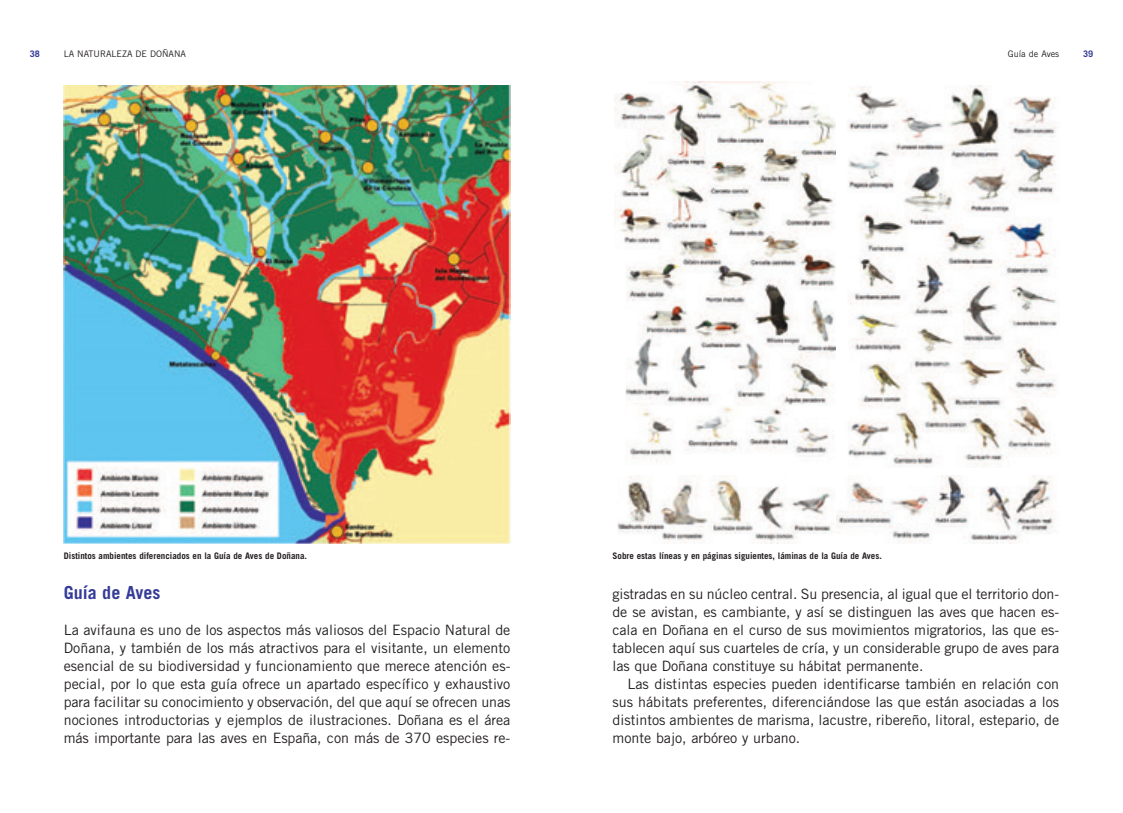
<style>
.page{position:relative;width:1123px;height:813px;background:#fff}
.page>*{position:absolute;margin:0;border:0;box-sizing:border-box;transform-origin:0 0}
.t1{font:700 18px "Trade Gothic";color:#353b97}
.t2{font:14.25px/18px "Trade Gothic";letter-spacing:-.005em;color:#231f20;text-align:justify}
.t3{font:700 9px "Trade Gothic";color:#231f20}
.t4{font:9px "Trade Gothic";color:#231f20}
.t5{font:700 9px "Trade Gothic";color:#353b97}
</style>
<div class="page">
<img style="left:64px;top:85px;width:446px;height:458px">
<img style="left:615px;top:81px;width:221px;height:382px">
<img style="left:618px;top:475px;width:216px;height:68px">
<svg style="left:836px;top:475px;width:218px;height:68px"></svg>
<img style="left:848px;top:85px;width:209px;height:382px">
<p class="t5" style="left:30px;top:50px;width:12px">38</p>
<p class="t4" style="left:64px;top:50px;width:124px">LA NATURALEZA DE DOÑANA</p>
<p class="t4" style="left:1007px;top:50px;width:53px">Guía de Aves</p>
<p class="t5" style="left:1083px;top:50px;width:12px">39</p>
<p class="t3" style="left:64px;top:552px;width:245px">Distintos ambientes diferenciados en la Guía de Aves de Doñana.</p>
<p class="t3" style="left:612px;top:552px;width:271px">Sobre estas líneas y en páginas siguientes, láminas de la Guía de Aves.</p>
<p class="t1" style="left:64px;top:586px;width:98px">Guía de Aves</p>
<p class="t2" style="left:64px;top:622px;width:448px">La avifauna es uno de los aspectos más valiosos del Espacio Natural de Doñana, y también de los más atractivos para el visitante, un elemento esencial de su biodiversidad y funcionamiento que merece atención es&shy;pecial, por lo que esta guía ofrece un apartado específico y exhaustivo para facilitar su conocimiento y observación, del que aquí se ofrecen unas nociones introductorias y ejemplos de ilustraciones. Doñana es el área más importante para las aves en España, con más de 370 especies re-</p>
<p class="t2" style="left:612px;top:586px;width:448px">gistradas en su núcleo central. Su presencia, al igual que el territorio don&shy;de se avistan, es cambiante, y así se distinguen las aves que hacen es&shy;cala en Doñana en el curso de sus movimientos migratorios, las que es&shy;tablecen aquí sus cuarteles de cría, y un considerable grupo de aves para las que Doñana constituye su hábitat permanente.</p>
<p class="t2" style="left:612px;top:676px;width:448px;text-indent:15px">Las distintas especies pueden identificarse también en relación con sus hábitats preferentes, diferenciándose las que están asociadas a los distintos ambientes de marisma, lacustre, ribereño, litoral, estepario, de monte bajo, arbóreo y urbano.</p>
</div>
